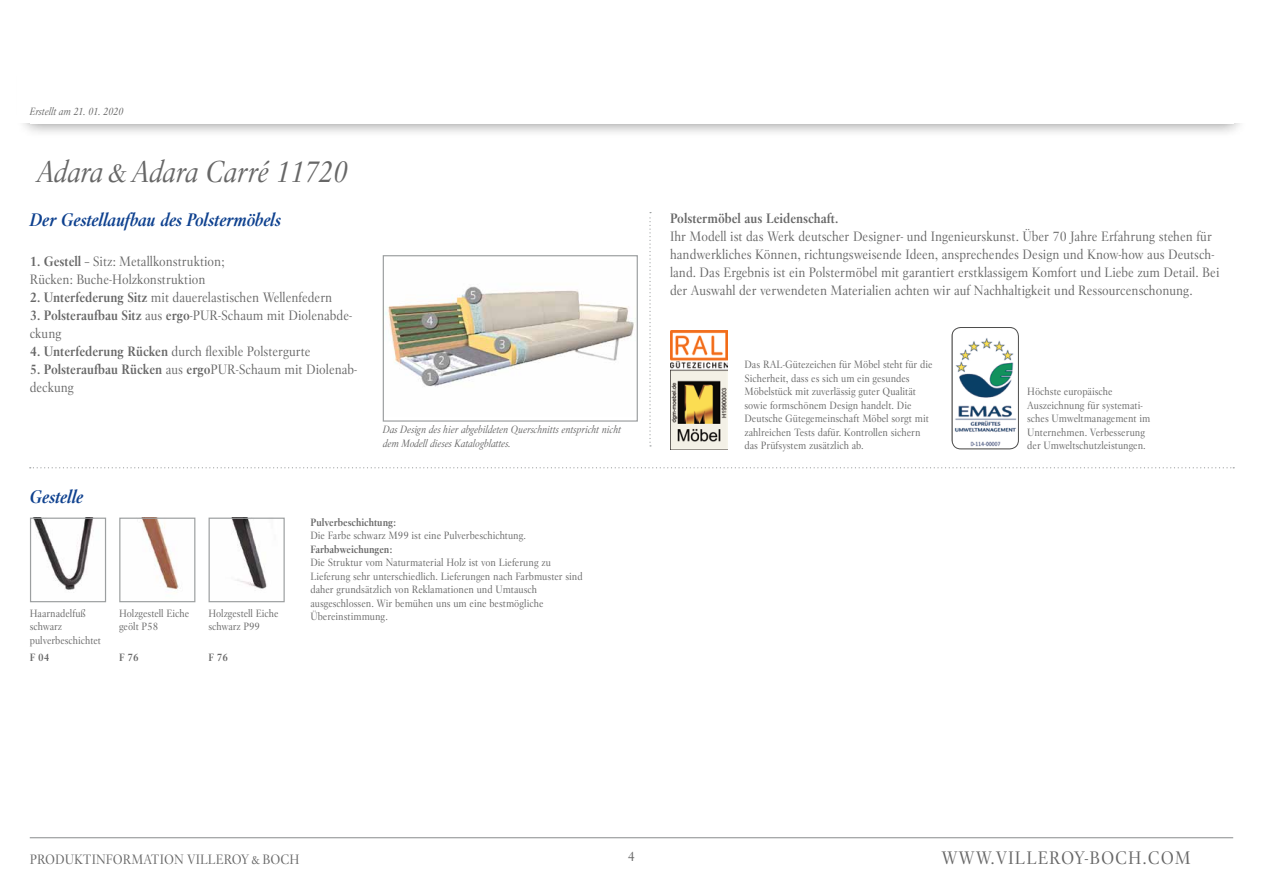
<style>
.page{position:relative;width:1263px;height:893px;background:#fff}
.page>*{position:absolute;margin:0;border:0;box-sizing:border-box;transform-origin:0 0}
.t1{font:italic 30px "Villeroy Boch";color:#676767}
.t2{font:italic 700 18px "Villeroy Boch";color:#0e418f}
.t3{font:18px "Villeroy Boch";letter-spacing:.05em;color:#676767}
.t4{font:13.5px/18px "Villeroy Boch";color:#676767}
.t5{font:700 13.5px "Villeroy Boch";color:#676767}
.t6{font:10.5px/13.5px "Villeroy Boch";color:#676767}
.t7{font:italic 10.5px/13.5px "Villeroy Boch";color:#676767}
.t8{font:700 10.5px "Villeroy Boch";color:#676767}
.s1{font-weight:700}
</style>
<div class="page">
<div style="left:15px;top:53px;width:1233px;height:85px;background:#000;opacity:.5"></div>
<div style="left:17px;top:16px;width:1234px;height:107px;background:#fff"></div>
<hr style="left:30px;top:837px;width:1203px;height:1px;background:#9c9fa0">
<svg style="left:30px;top:467px;width:1204px;height:1px"></svg>
<svg style="left:649px;top:212px;width:2px;height:234px"></svg>
<img style="left:385px;top:286px;width:251px;height:101px">
<div style="left:383px;top:255px;width:255px;height:167px;border:1px solid #9c9fa0"></div>
<img style="left:34px;top:520px;width:59px;height:70px">
<div style="left:30px;top:518px;width:76px;height:84px;border:1px solid #9c9fa0"></div>
<img style="left:142px;top:520px;width:37px;height:70px">
<div style="left:119px;top:518px;width:76px;height:84px;border:1px solid #9c9fa0"></div>
<img style="left:232px;top:520px;width:35px;height:69px">
<div style="left:209px;top:518px;width:76px;height:84px;border:1px solid #9c9fa0"></div>
<img style="left:952px;top:328px;width:66px;height:121px">
<div style="left:952px;top:327px;width:67px;height:122px;border:1px solid #4d4d4c;border-radius:9px"></div>
<img style="left:670px;top:330px;width:57px;height:119px">
<p class="t7" style="left:30px;top:104px;width:95px">Erstellt am 21. 01. 2020</p>
<h1 class="t1" style="left:37px;top:153px;width:312px">Adara&amp;Adara Carré 11720</h1>
<h2 class="t2" style="left:30px;top:209px;width:253px">Der Gestellaufbau des Polstermöbels</h2>
<p class="t4" style="left:30px;top:252px;width:196px"><span class="s1">1. Gestell</span> – Sitz: Metallkonstruktion;<br>Rücken: Buche-Holzkonstruktion</p>
<p class="t4" style="left:30px;top:288px;width:304px"><span class="s1">2. Unterfederung Sitz</span> mit dauerelastischen Wellenfedern</p>
<p class="t4" style="left:30px;top:306px;width:324px"><span class="s1">3. Polsteraufbau Sitz</span> aus <span class="s1">ergo</span>-PUR-Schaum mit Diolenabde&shy;ckung</p>
<p class="t4" style="left:30px;top:342px;width:282px"><span class="s1">4. Unterfederung Rücken</span> durch flexible Polstergurte</p>
<p class="t4" style="left:30px;top:360px;width:329px"><span class="s1">5. Polsteraufbau Rücken</span> aus <span class="s1">ergo</span>PUR-Schaum mit Diolenab&shy;deckung</p>
<h2 class="t2" style="left:30px;top:485px;width:55px">Gestelle</h2>
<p class="t7" style="left:383px;top:423px;width:240px">Das Design des hier abgebildeten Querschnitts entspricht nicht dem Modell dieses Katalogblattes.</p>
<p class="t6" style="left:30px;top:606px;width:73px">Haarnadelfuß schwarz pulverbeschichtet</p>
<p class="t8" style="left:30px;top:651px;width:21px">F 04</p>
<p class="t6" style="left:119px;top:606px;width:72px">Holzgestell Eiche geölt P58</p>
<p class="t8" style="left:119px;top:651px;width:21px">F 76</p>
<p class="t6" style="left:208px;top:606px;width:72px">Holzgestell Eiche schwarz P99</p>
<p class="t8" style="left:208px;top:651px;width:21px">F 76</p>
<p class="t8" style="left:310px;top:515px;width:87px">Pulverbeschichtung:</p>
<p class="t6" style="left:310px;top:529px;width:217px">Die Farbe schwarz M99 ist eine Pulverbeschichtung.</p>
<p class="t8" style="left:310px;top:542px;width:83px">Farbabweichungen:</p>
<p class="t6" style="left:310px;top:556px;width:274px">Die Struktur vom Naturmaterial Holz ist von Lieferung zu Lieferung sehr unterschiedlich. Lieferungen nach Farbmuster sind daher grundsätzlich von Reklamationen und Umtausch ausgeschlossen. Wir bemühen uns um eine bestmögliche Übereinstimmung.</p>
<p class="t5" style="left:670px;top:210px;width:170px">Polstermöbel aus Leidenschaft.</p>
<p class="t4" style="left:670px;top:227px;width:551px">Ihr Modell ist das Werk deutscher Designer- und Ingenieurskunst. Über 70 Jahre Erfahrung stehen für handwerkliches Können, richtungsweisende Ideen, ansprechendes Design und Know-how aus Deutsch&shy;land. Das Ergebnis ist ein Polstermöbel mit garantiert erstklassigem Komfort und Liebe zum Detail. Bei der Auswahl der verwendeten Materialien achten wir auf Nachhaltigkeit und Ressourcenschonung.</p>
<p class="t6" style="left:744px;top:358px;width:190px">Das RAL-Gütezeichen für Möbel steht für die Sicherheit, dass es sich um ein gesundes Möbelstück mit zuverlässig guter Qualität sowie formschönem Design handelt. Die Deutsche Gütegemeinschaft Möbel sorgt mit zahlreichen Tests dafür. Kontrollen sichern das Prüfsystem zusätzlich ab.</p>
<p class="t6" style="left:1027px;top:385px;width:124px">Höchste europäische<br>Auszeichnung für systemati&shy;sches Umweltmanagement im<br>Unternehmen. Verbesserung der Umweltschutzleistungen.</p>
<p class="t4" style="left:30px;top:851px;width:271px">PRODUKTINFORMATION VILLEROY&amp;BOCH</p>
<p class="t4" style="left:628px;top:848px;width:9px">4</p>
<h2 class="t3" style="left:941px;top:847px;width:251px">WWW.VILLEROY-BOCH.COM</h2>
</div>
